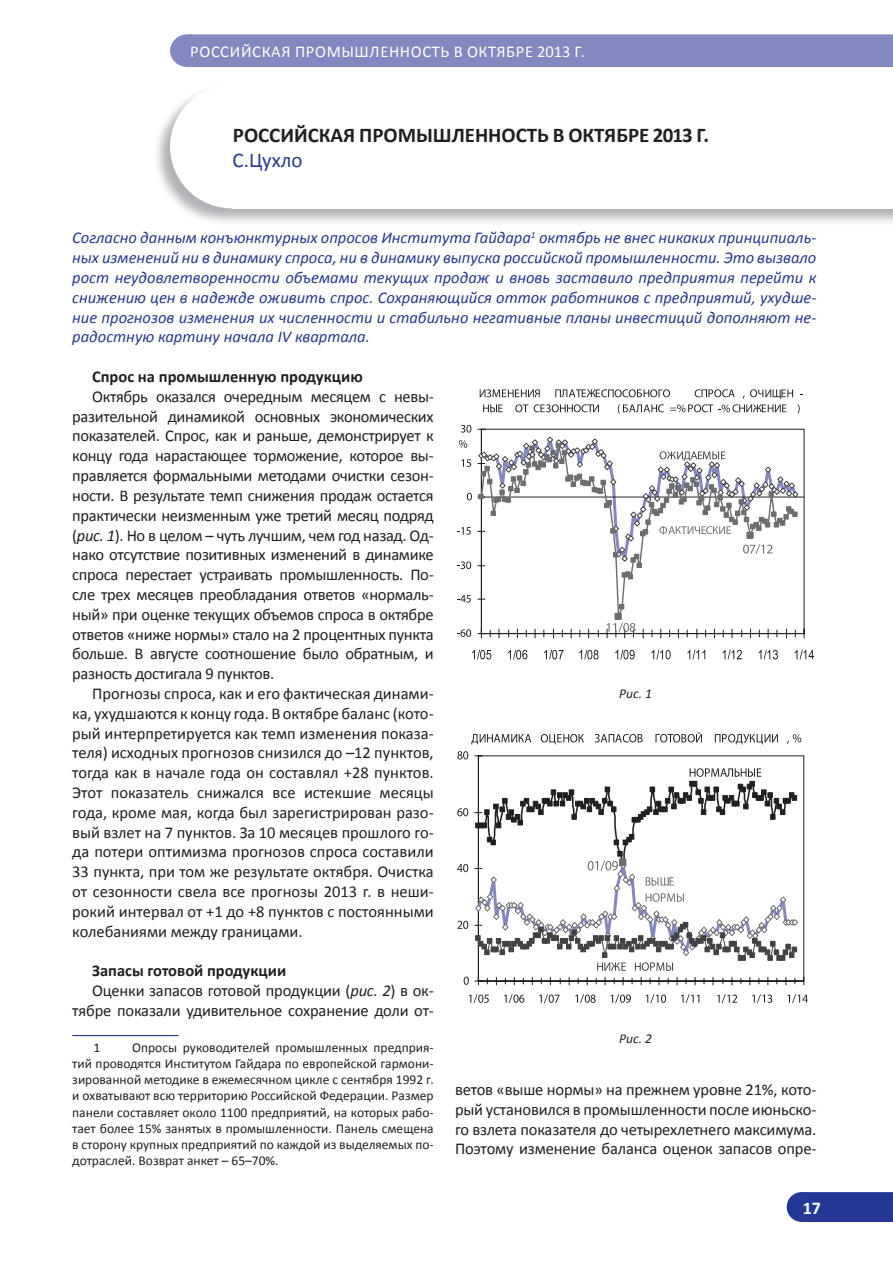
<style>
.page{position:relative;width:893px;height:1263px;background:#fff}
.page>*{position:absolute;margin:0;border:0;box-sizing:border-box;transform-origin:0 0}
.Название_статьи{font:700 21px "Calibri";color:#231f20}
.Автор_статьи{font:21px "Calibri";color:#263895}
.t1{font:700 18px "Calibri";color:#fff}
.Основной_текст{font:16.5px/19.8px "Calibri";letter-spacing:-.01em;color:#231f20;text-align:justify}
.Введение_в_статью{font:italic 16.5px/19.8px "Calibri";color:#263895;text-align:justify}
.Основной_текст-2{font:700 16.5px "Calibri";color:#231f20}
.t2{font:16.5px "Calibri";letter-spacing:.04em;color:#fff}
.Сноска{font:13.5px/16.2px "Calibri";color:#231f20;text-align:justify}
.Подпись_к_рисунку{font:italic 13.5px "Calibri";color:#231f20}
.s1{font-style:italic}
</style>
<div class="page">
<div style="left:171px;top:35px;width:33px;height:31px;background:#8388c1;border-radius:50%"></div>
<div style="left:170px;top:34px;width:35px;height:33px;border:2px solid #8388c1;border-radius:50%"></div>
<div style="left:188px;top:34px;width:705px;height:33px;background:#8388c1"></div>
<div style="left:787px;top:1193px;width:29px;height:28px;background:#263895;border-radius:50%"></div>
<div style="left:787px;top:1192px;width:29px;height:30px;border:2px solid #263895;border-radius:50%"></div>
<div style="left:801px;top:1192px;width:92px;height:30px;background:#263895"></div>
<svg style="left:157px;top:92px;width:736px;height:130px"></svg>
<div style="left:170px;top:85px;width:123px;height:123px;background:#fff;border-radius:50%"></div>
<div style="left:233px;top:85px;width:660px;height:123px;background:#fff"></div>
<hr style="left:72px;top:1035px;width:107px;height:1px;background:#263895">
<svg style="left:477px;top:428px;width:328px;height:211px"></svg>
<svg style="left:478px;top:428px;width:321px;height:8px"></svg>
<hr style="left:481px;top:497px;width:323px;height:1px;background:#231f20">
<svg style="left:480px;top:579px;width:317px;height:45px"></svg>
<div style="left:615px;top:613px;width:7px;height:7px;background:#6c6c6f;border:1px solid #6c6c6f"></div>
<svg style="left:619px;top:604px;width:5px;height:5px"></svg>
<svg style="left:457px;top:629px;width:14px;height:8px"></svg>
<svg style="left:457px;top:595px;width:14px;height:7px"></svg>
<svg style="left:457px;top:561px;width:14px;height:8px"></svg>
<svg style="left:457px;top:527px;width:14px;height:8px"></svg>
<svg style="left:467px;top:493px;width:5px;height:7px"></svg>
<svg style="left:461px;top:459px;width:10px;height:8px"></svg>
<svg style="left:461px;top:425px;width:10px;height:8px"></svg>
<svg style="left:472px;top:650px;width:19px;height:9px"></svg>
<svg style="left:508px;top:650px;width:19px;height:9px"></svg>
<svg style="left:544px;top:650px;width:19px;height:9px"></svg>
<svg style="left:579px;top:650px;width:20px;height:9px"></svg>
<svg style="left:615px;top:650px;width:20px;height:9px"></svg>
<svg style="left:651px;top:650px;width:20px;height:9px"></svg>
<svg style="left:687px;top:650px;width:18px;height:9px"></svg>
<svg style="left:723px;top:650px;width:19px;height:9px"></svg>
<svg style="left:759px;top:650px;width:19px;height:9px"></svg>
<svg style="left:795px;top:650px;width:19px;height:9px"></svg>
<svg style="left:459px;top:440px;width:8px;height:8px"></svg>
<svg style="left:480px;top:389px;width:323px;height:25px"></svg>
<svg style="left:607px;top:623px;width:28px;height:9px"></svg>
<svg style="left:478px;top:436px;width:321px;height:143px"></svg>
<svg style="left:474px;top:755px;width:331px;height:231px"></svg>
<hr style="left:478px;top:981px;width:326px;height:1px;background:#231f20">
<svg style="left:464px;top:976px;width:5px;height:9px"></svg>
<svg style="left:457px;top:921px;width:11px;height:8px"></svg>
<svg style="left:457px;top:864px;width:11px;height:8px"></svg>
<svg style="left:457px;top:808px;width:11px;height:8px"></svg>
<svg style="left:457px;top:751px;width:11px;height:8px"></svg>
<svg style="left:469px;top:994px;width:20px;height:9px"></svg>
<svg style="left:504px;top:994px;width:20px;height:9px"></svg>
<svg style="left:539px;top:994px;width:20px;height:9px"></svg>
<svg style="left:575px;top:994px;width:21px;height:9px"></svg>
<svg style="left:611px;top:994px;width:20px;height:9px"></svg>
<svg style="left:646px;top:994px;width:20px;height:9px"></svg>
<svg style="left:681px;top:994px;width:18px;height:9px"></svg>
<svg style="left:717px;top:994px;width:20px;height:9px"></svg>
<svg style="left:752px;top:994px;width:20px;height:9px"></svg>
<svg style="left:787px;top:994px;width:21px;height:9px"></svg>
<svg style="left:471px;top:734px;width:60px;height:10px"></svg>
<svg style="left:541px;top:734px;width:43px;height:10px"></svg>
<svg style="left:595px;top:734px;width:48px;height:8px"></svg>
<svg style="left:655px;top:732px;width:47px;height:10px"></svg>
<svg style="left:715px;top:734px;width:63px;height:10px"></svg>
<svg style="left:787px;top:734px;width:14px;height:10px"></svg>
<svg style="left:475px;top:768px;width:324px;height:203px"></svg>
<p class="t2" style="left:190px;top:41px;width:396px">российская промышленность в октябре 2013 г.</p>
<p class="Название_статьи" style="left:233px;top:122px;width:478px">РОССИЙСКАЯ ПРОМЫШЛЕННОСТЬ В ОКТЯБРЕ 2013 Г.</p>
<p class="Автор_статьи" style="left:233px;top:147px;width:71px">С.Цухло</p>
<p class="Введение_в_статью" style="left:72px;top:227px;width:746px">Согласно данным конъюнктурных опросов Института Гайдара<sup>1</sup> октябрь не внес никаких принципиаль&shy;ных изменений ни в динамику спроса, ни в динамику выпуска российской промышленности. Это вызвало рост неудовлетворенности объемами текущих продаж и вновь заставило предприятия перейти к снижению цен в надежде оживить спрос. Сохраняющийся отток работников с предприятий, ухудше&shy;ние прогнозов изменения их численности и стабильно негативные планы инвестиций дополняют не&shy;радостную картину начала IV квартала.</p>
<p class="Основной_текст-2" style="left:92px;top:366px;width:272px">Спрос на промышленную продукцию</p>
<p class="Основной_текст" style="left:72px;top:387px;width:363px;text-indent:20px">Октябрь оказался очередным месяцем с невы&shy;разительной динамикой основных экономических показателей. Спрос, как и раньше, демонстрирует к концу года нарастающее торможение, которое вы&shy;правляется формальными методами очистки сезон&shy;ности. В результате темп снижения продаж остается практически неизменным уже третий месяц подряд (<span class="s1">рис. 1</span>). Н о в целом – чуть лучшим, чем год назад. Од&shy;нако отсутствие позитивных изменений в динамике спроса перестает устраивать промышленность. П о&shy;сле трех месяцев преобладания ответов «нормаль&shy;ный» при оценке текущих объемов спроса в октябре ответов «ниже нормы» стало на 2 процентных пункта больше. В августе соотношение было обратным, и разность достигала 9 пунктов.</p>
<p class="Основной_текст" style="left:72px;top:684px;width:363px;text-indent:20px">П рогнозы спроса, как и его фактическая динами&shy;ка, ухудшаются к концу года. В октябре баланс (кото&shy;рый интерпретируется как темп изменения показа&shy;теля) исходных прогнозов снизился до –12 пунктов, тогда как в начале года он составлял +28 пунктов.<br>Этот показатель снижался все истекшие месяцы года, кроме мая, когда был зарегистрирован разо&shy;вый взлет на 7 пунктов. За 10 месяцев прошлого го&shy;да потери оптимизма прогнозов спроса составили 33 пункта, при том же результате октября. Очистка от сезонности свела все прогнозы 2013 г. в неши&shy;рокий интервал от +1 до +8 пунктов с постоянными колебаниями между границами.</p>
<p class="Основной_текст-2" style="left:92px;top:960px;width:196px">Запасы готовой продукции</p>
<p class="Основной_текст" style="left:72px;top:981px;width:363px;text-align:right">Оценки запасов готовой продукции (<span class="s1">рис. 2</span>) в ок&shy;тябре показали удивительное сохранение доли от-</p>
<p class="Сноска" style="left:94px;top:1039px;width:8px">1</p>
<p class="Сноска" style="left:72px;top:1039px;width:363px;text-indent:60px">Опросы руководителей промышленных предприя&shy;тий проводятся И нститутом Гайдара по европейской гармони&shy;зированной методике в ежемесячном цикле с сентября 1992 г. и охватывают всю территорию Российской Федерации. Размер панели составляет около 1100 предприятий, на которых рабо&shy;тает более 15% занятых в промышленности. П анель смещена в сторону крупных предприятий по каждой из выделяемых по&shy;дотраслей. Возврат анкет – 65–70%.</p>
<p class="Подпись_к_рисунку" style="left:619px;top:684px;width:34px">Рис. 1</p>
<p class="Подпись_к_рисунку" style="left:619px;top:1029px;width:34px">Рис. 2</p>
<p class="Основной_текст" style="left:455px;top:1080px;width:363px">ветов «выше нормы» на прежнем уровне 21%, кото&shy;рый установился в промышленности после июньско&shy;го взлета показателя до четырехлетнего максимума.<br>Поэтому изменение баланса оценок запасов опре-</p>
<p class="t1" style="left:803px;top:1196px;width:20px">17</p>
</div>
